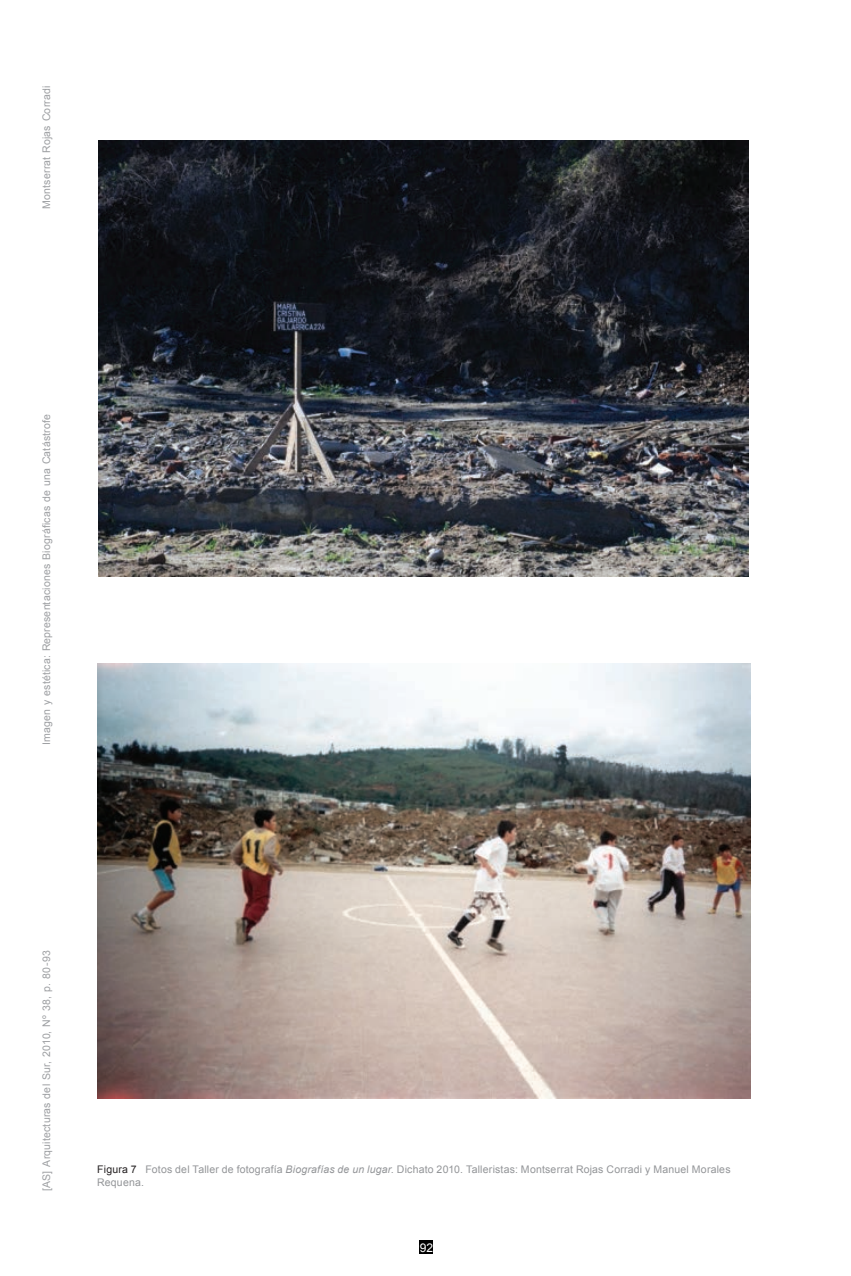
<style>
.page{position:relative;width:851px;height:1276px;background:#fff}
.page>*{position:absolute;margin:0;border:0;box-sizing:border-box;transform-origin:0 0}
.t1{font:12px "Arial";color:#fff}
.t2{font:10.5px "Arial";letter-spacing:.02em;color:#9d9fa2}
.t3{font:10.5px/12.6px "Arial";letter-spacing:.015em;color:#939598}
.s1{color:#231f20}
.s2{font-style:italic}
</style>
<div class="page">
<div style="left:419px;top:1240px;width:14px;height:14px;background:#000"></div>
<img style="left:99px;top:141px;width:649px;height:436px">
<img style="left:97px;top:663px;width:653px;height:435px">
<p class="t2" style="left:40px;top:209px;width:125px;rotate:-90deg">Montserrat Rojas Corradi</p>
<p class="t2" style="left:40px;top:745px;width:332px;rotate:-90deg">Imagen y estética: Representaciones Biográficas de una Catástrofe</p>
<p class="t2" style="left:40px;top:1191px;width:242px;rotate:-90deg">[AS] Arquitecturas del Sur, 2010, Nº 38, p. 80-93</p>
<p class="t3" style="left:97px;top:1163px;width:634px"><span class="s1">Figura 7</span> Fotos del Taller de fotografía <span class="s2">Biografías de un lugar.</span> Dichato 2010. Talleristas: Montserrat Rojas Corradi y Manuel Morales<br>Requena.</p>
<p class="t1" style="left:420px;top:1239px;width:15px">92</p>
</div>
